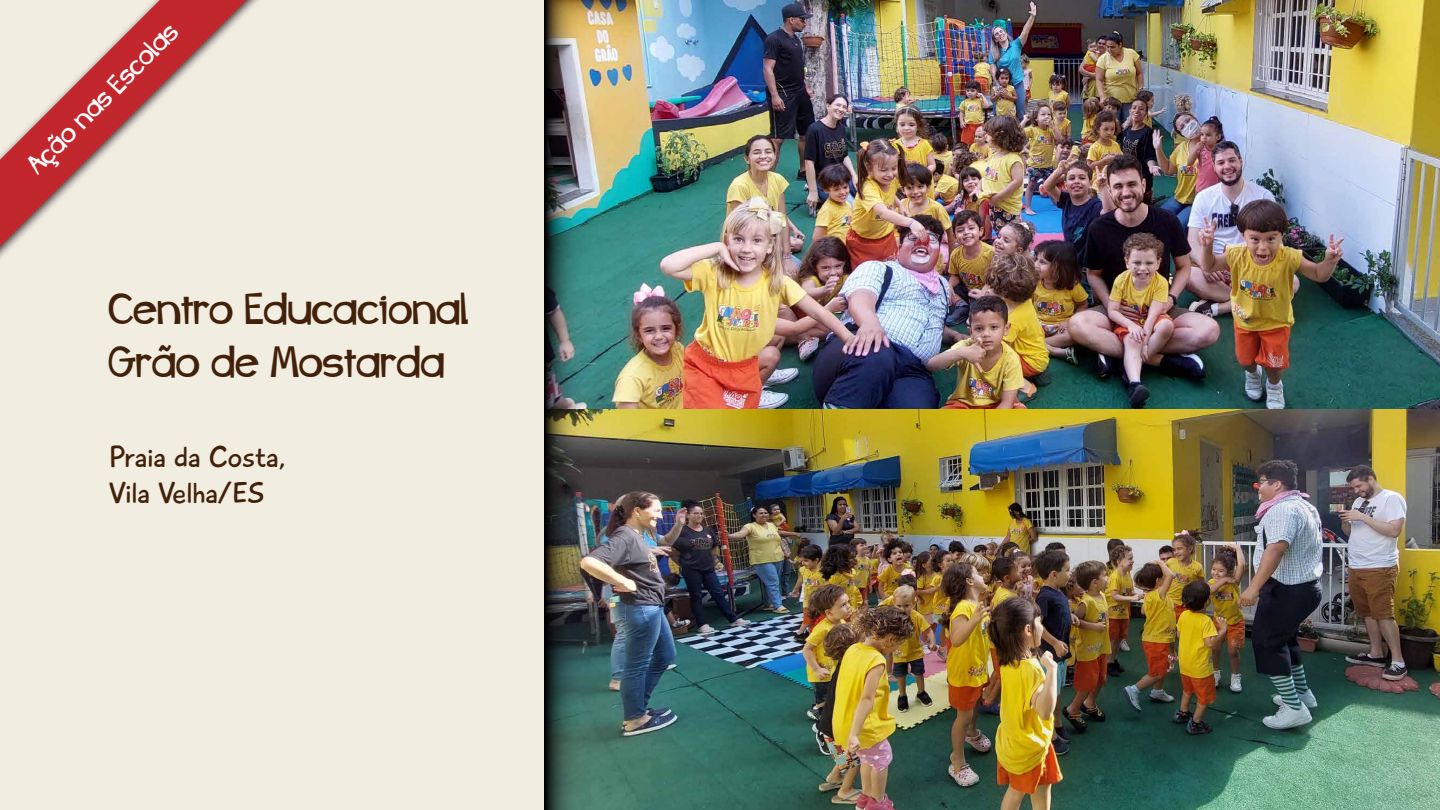
<style>
.page{position:relative;width:1440px;height:810px;background:#f2ede1}
.page>*{position:absolute;margin:0;border:0;box-sizing:border-box;transform-origin:0 0}
.t1{font:44.62px/53.6px "whizbangpow";color:#42210b}
.t2{font:30px/36px "Playtime With Hot Toddies";color:#42210b}
.t3{font:27.67px "whizbangpow";color:#fff}
</style>
<div class="page">
<svg style="left:0;top:0;width:247px;height:247px"></svg>
<img style="left:606px;top:0;width:834px;height:810px">
<img style="left:544px;top:0;width:62px;height:810px">
<p class="t3" style="left:19px;top:158px;width:204px;rotate:-45deg">Ação nas Escolas</p>
<p class="t1" style="left:109px;top:282px;width:362px">Centro Educacional<br>Grão de Mostarda</p>
<p class="t2" style="left:109px;top:439px;width:179px">Praia da Costa,<br>Vila Velha/ES</p>
</div>
